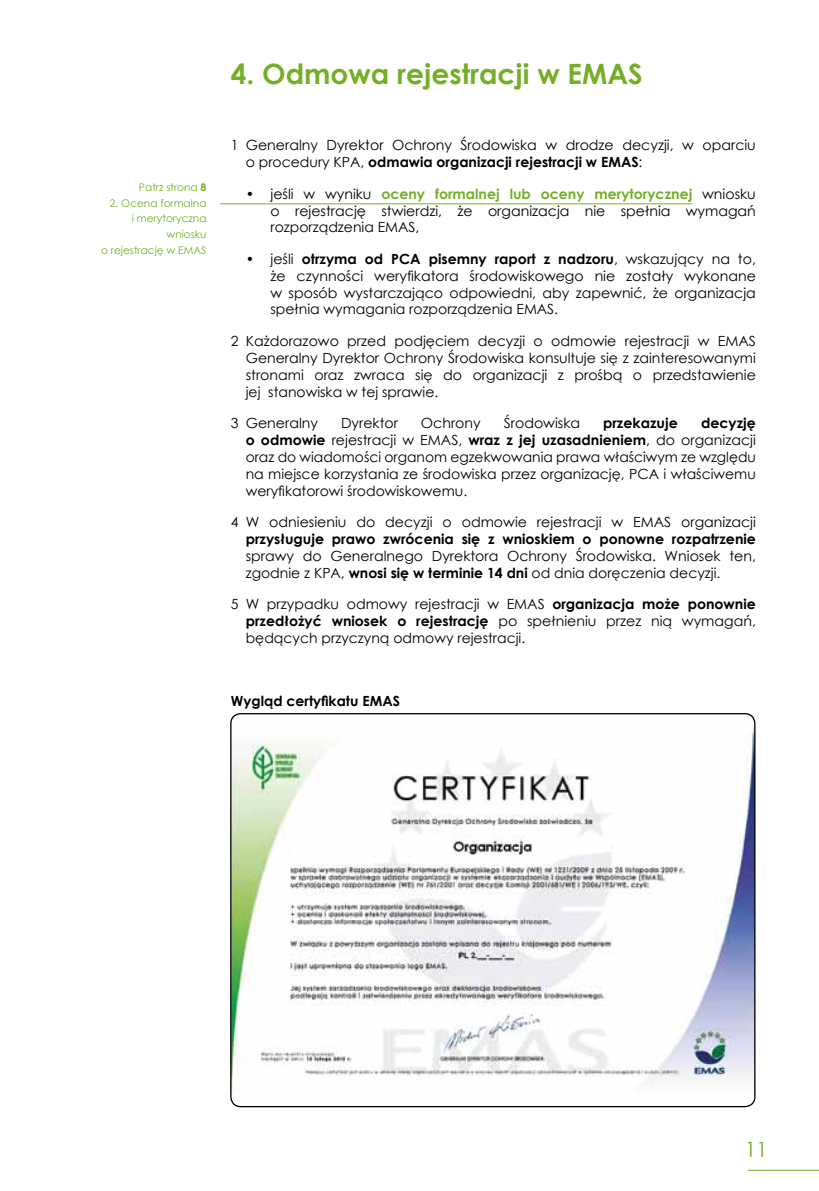
<style>
.page{position:relative;width:819px;height:1191px;background:#fff}
.page>*{position:absolute;margin:0;border:0;box-sizing:border-box;transform-origin:0 0}
.t1{font:700 28px "Century Gothic";color:#74af27}
.t2{font:21px "Century Gothic";color:#74af27}
.t3{font:14px/16.8px "Century Gothic";color:#000;text-align:justify}
.t4{font:700 14px "Century Gothic";color:#000}
.t5{font:10.5px/15.8px "Century Gothic";color:#74af27;text-align:right}
.s1{font-weight:700}
.s2{font-weight:700;color:#74af27}
</style>
<div class="page">
<hr style="left:747px;top:1169px;width:72px;height:1px;background:#74af27">
<hr style="left:220px;top:203px;width:472px;height:1px;background:#74af27">
<img style="left:231px;top:713px;width:523px;height:393px">
<p class="t5" style="left:139px;top:179px;width:69px">Patrz strona <span class="s1">8</span></p>
<p class="t5" style="left:101px;top:195px;width:107px">2. Ocena formalna<br>i merytoryczna wniosku<br>o rejestrację w EMAS</p>
<h1 class="t1" style="left:231px;top:52px;width:413px">4. Odmowa rejestracji w EMAS</h1>
<p class="t3" style="left:246px;top:137px;width:511px;text-indent:-15px">1 Generalny Dyrektor Ochrony Środowiska w drodze decyzji, w oparciu o procedury KPA, <span class="s1">odmawia organizacji rejestracji w EMAS</span>:</p>
<p class="t3" style="left:270px;top:185px;width:487px;text-indent:-25px">• jeśli w wyniku <span class="s2">oceny formalnej lub oceny merytorycznej</span> wniosku o rejestrację stwierdzi, że organizacja nie spełnia wymagań rozporządzenia EMAS,</p>
<p class="t3" style="left:270px;top:250px;width:487px;text-indent:-25px">• jeśli <span class="s1">otrzyma od PCA pisemny raport z nadzoru</span>, wskazujący na to, że czynności weryfikatora środowiskowego nie zostały wykonane w sposób wystarczająco odpowiedni, aby zapewnić, że organizacja spełnia wymagania rozporządzenia EMAS.</p>
<p class="t3" style="left:246px;top:332px;width:511px;text-indent:-15px">2 Każdorazowo przed podjęciem decyzji o odmowie rejestracji w EMAS Generalny Dyrektor Ochrony Środowiska konsultuje się z zainteresowanymi stronami oraz zwraca się do organizacji z prośbą o przedstawienie jej stanowiska w tej sprawie.</p>
<p class="t3" style="left:231px;top:414px;width:89px">3 Generalny</p>
<p class="t3" style="left:341px;top:414px;width:58px">Dyrektor</p>
<p class="t3" style="left:421px;top:414px;width:61px">Ochrony</p>
<p class="t3" style="left:503px;top:414px;width:78px">Środowiska</p>
<p class="t4" style="left:603px;top:412px;width:76px">przekazuje</p>
<p class="t3" style="left:246px;top:414px;width:511px;text-indent:455px"><span class="s1">decyzję o odmowie</span> rejestracji w EMAS, <span class="s1">wraz z jej uzasadnieniem</span>, do organizacji oraz do wiadomości organom egzekwowania prawa właściwym ze względu na miejsce korzystania ze środowiska przez organizację, PCA i właściwemu weryfikatorowi środowiskowemu.</p>
<p class="t3" style="left:231px;top:513px;width:526px">4 W odniesieniu do decyzji o odmowie rejestracji w EMAS organizacji</p>
<p class="t4" style="left:246px;top:528px;width:511px">przysługuje prawo zwrócenia się z wnioskiem o ponowne rozpatrzenie</p>
<p class="t3" style="left:246px;top:547px;width:511px">sprawy do Generalnego Dyrektora Ochrony Środowiska. Wniosek ten, zgodnie z KPA, <span class="s1">wnosi się w terminie 14 dni</span> od dnia doręczenia decyzji.</p>
<p class="t3" style="left:246px;top:595px;width:511px;text-indent:-15px">5 W przypadku odmowy rejestracji w EMAS <span class="s1">organizacja może ponownie przedłożyć wniosek o rejestrację</span> po spełnieniu przez nią wymagań, będących przyczyną odmowy rejestracji.</p>
<p class="t4" style="left:231px;top:690px;width:171px">Wygląd certyfikatu EMAS</p>
<h2 class="t2" style="left:744px;top:1134px;width:25px">11</h2>
</div>
